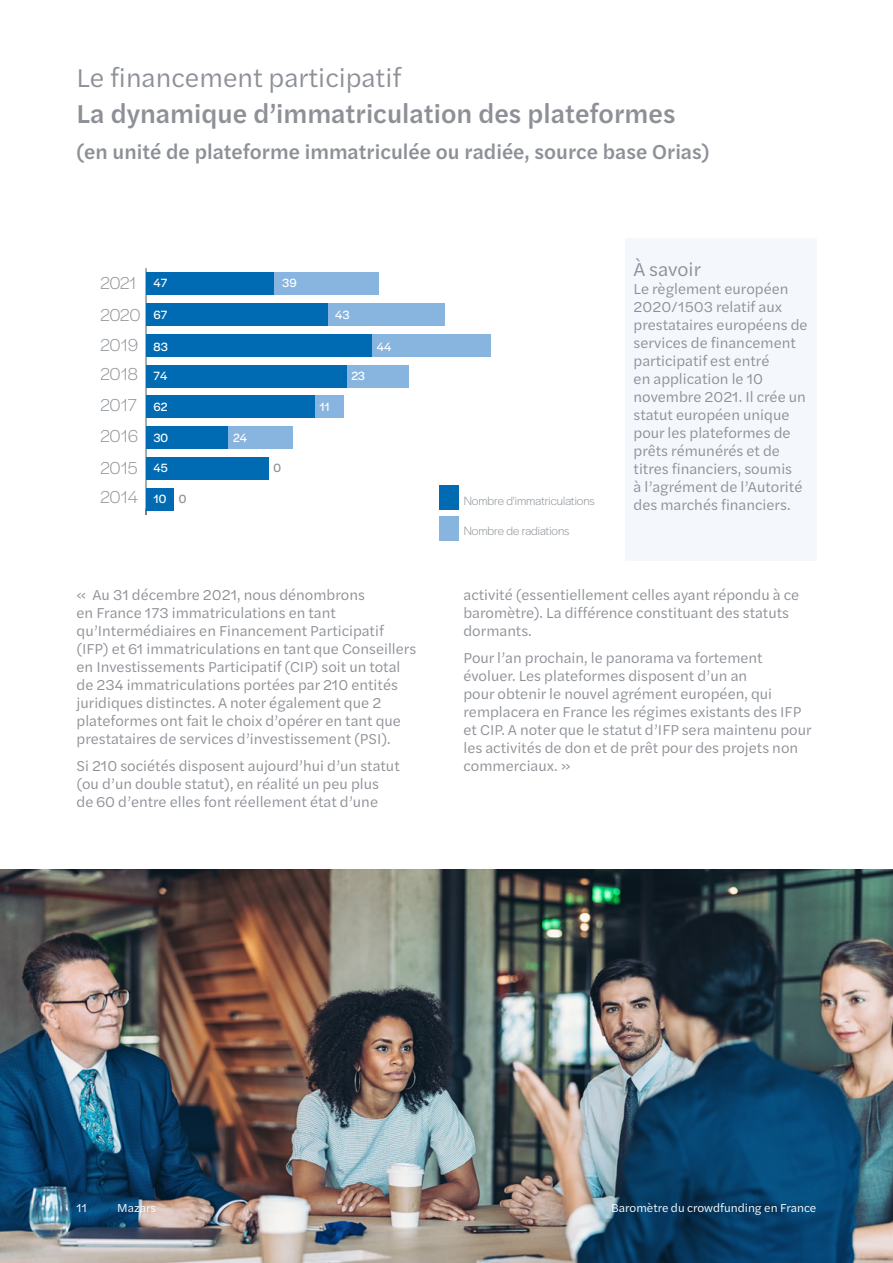
<style>
.page{position:relative;width:893px;height:1263px;background:#fff}
.page>*{position:absolute;margin:0;border:0;box-sizing:border-box;transform-origin:0 0}
.t1{font:500 27px "Halyard Text";color:#8d9197}
.t2{font:27px "Halyard Text";color:#8d9197}
.t3{font:500 21px "Halyard Text";color:#8d9197}
.t4{font:19.5px "Halyard Text";color:#8d9197}
.t5{font:300 18px/30.3px "Halyard Display";letter-spacing:-.005em;color:#8b9196}
.t6{font:15px/18px "Halyard Text";color:#8d9197}
.t7{font:300 12.45px "Halyard Display";color:#8b9196}
.t8{font:12.45px "Halyard Display";color:#fff}
.t9{font:12.45px "Halyard Display";color:#8b9196}
.t10{font:12px "Halyard Text";color:#fff}
</style>
<div class="page">
<hr style="left:145px;top:268px;width:2px;height:247px;background:#8b9196">
<div style="left:439px;top:516px;width:20px;height:25px;background:#88b5e0"></div>
<div style="left:273px;top:272px;width:106px;height:23px;background:#88b5e0"></div>
<div style="left:328px;top:303px;width:116px;height:23px;background:#88b5e0"></div>
<div style="left:371px;top:334px;width:119px;height:22px;background:#88b5e0"></div>
<div style="left:347px;top:365px;width:62px;height:22px;background:#88b5e0"></div>
<div style="left:314px;top:396px;width:30px;height:22px;background:#88b5e0"></div>
<div style="left:227px;top:427px;width:65px;height:22px;background:#88b5e0"></div>
<svg style="left:173px;top:488px;width:1px;height:22px"></svg>
<div style="left:439px;top:485px;width:20px;height:25px;background:#006ab3"></div>
<div style="left:146px;top:272px;width:127px;height:23px;background:#006ab3"></div>
<div style="left:146px;top:303px;width:182px;height:23px;background:#006ab3"></div>
<div style="left:146px;top:334px;width:225px;height:22px;background:#006ab3"></div>
<div style="left:146px;top:365px;width:201px;height:22px;background:#006ab3"></div>
<div style="left:146px;top:396px;width:168px;height:22px;background:#006ab3"></div>
<div style="left:146px;top:427px;width:81px;height:22px;background:#006ab3"></div>
<div style="left:146px;top:457px;width:122px;height:23px;background:#006ab3"></div>
<div style="left:146px;top:488px;width:27px;height:22px;background:#006ab3"></div>
<div style="left:625px;top:238px;width:191px;height:323px;background:#f4f8fd"></div>
<img style="left:0;top:870px;width:893px;height:393px">
<h1 class="t2" style="left:77px;top:58px;width:326px">Le financement participatif</h1>
<h1 class="t1" style="left:77px;top:94px;width:600px">La dynamique d’immatriculation des plateformes</h1>
<h2 class="t3" style="left:77px;top:137px;width:634px">(en unité de plateforme immatriculée ou radiée, source base Orias)</h2>
<p class="t5" style="left:100px;top:266px;width:42px;line-height:32.1px">2021<br>2020</p>
<p class="t5" style="left:100px;top:329px;width:39px;text-align:justify">2019<br>2018<br>2017<br>2016</p>
<p class="t5" style="left:100px;top:452px;width:39px;line-height:29.4px">2015<br>2014</p>
<p class="t8" style="left:154px;top:274px;width:15px">47</p>
<p class="t8" style="left:154px;top:306px;width:15px">67</p>
<p class="t8" style="left:154px;top:338px;width:16px">83</p>
<p class="t8" style="left:154px;top:367px;width:15px">74</p>
<p class="t8" style="left:154px;top:398px;width:15px">62</p>
<p class="t8" style="left:154px;top:429px;width:16px">30</p>
<p class="t8" style="left:154px;top:459px;width:16px">45</p>
<p class="t8" style="left:154px;top:490px;width:14px">10</p>
<p class="t9" style="left:179px;top:490px;width:9px">0</p>
<p class="t8" style="left:233px;top:429px;width:15px">24</p>
<p class="t8" style="left:282px;top:274px;width:16px">39</p>
<p class="t9" style="left:274px;top:459px;width:9px">0</p>
<p class="t8" style="left:335px;top:306px;width:16px">43</p>
<p class="t8" style="left:319px;top:398px;width:12px">11</p>
<p class="t8" style="left:351px;top:367px;width:15px">23</p>
<p class="t8" style="left:377px;top:338px;width:16px">44</p>
<p class="t6" style="left:77px;top:585px;width:341px">« Au 31 décembre 2021, nous dénombrons<br>en France 173 immatriculations en tant qu’Intermédiaires en Financement Participatif (IFP) et 61 immatriculations en tant que Conseillers en Investissements Participatif (CIP) soit un total de 234 immatriculations portées par 210 entités juridiques distinctes. A noter également que 2 plateformes ont fait le choix d’opérer en tant que prestataires de services d’investissement (PSI).</p>
<p class="t6" style="left:77px;top:756px;width:325px">Si 210 sociétés disposent aujourd’hui d’un statut (ou d’un double statut), en réalité un peu plus<br>de 60 d’entre elles font réellement état d’une</p>
<p class="t7" style="left:464px;top:492px;width:133px">Nombre d'immatriculations</p>
<p class="t7" style="left:464px;top:523px;width:107px">Nombre de radiations</p>
<h3 class="t4" style="left:634px;top:255px;width:69px">À savoir</h3>
<p class="t6" style="left:634px;top:279px;width:175px">Le règlement européen<br>2020/1503 relatif aux prestataires européens de services de financement participatif est entré<br>en application le 10 novembre 2021. Il crée un statut européen unique pour les plateformes de prêts rémunérés et de titres financiers, soumis<br>à l’agrément de l’Autorité des marchés financiers.</p>
<p class="t6" style="left:463px;top:585px;width:337px">activité (essentiellement celles ayant répondu à ce baromètre). La différence constituant des statuts dormants.</p>
<p class="t6" style="left:463px;top:648px;width:350px">Pour l’an prochain, le panorama va fortement évoluer. Les plateformes disposent d’un an<br>pour obtenir le nouvel agrément européen, qui remplacera en France les régimes existants des IFP et CIP. A noter que le statut d’IFP sera maintenu pour les activités de don et de prêt pour des projets non commerciaux. »</p>
<p class="t10" style="left:77px;top:1199px;width:12px">11</p>
<p class="t10" style="left:117px;top:1199px;width:40px">Mazars</p>
<p class="t10" style="left:611px;top:1199px;width:207px">Baromètre du crowdfunding en France</p>
</div>
